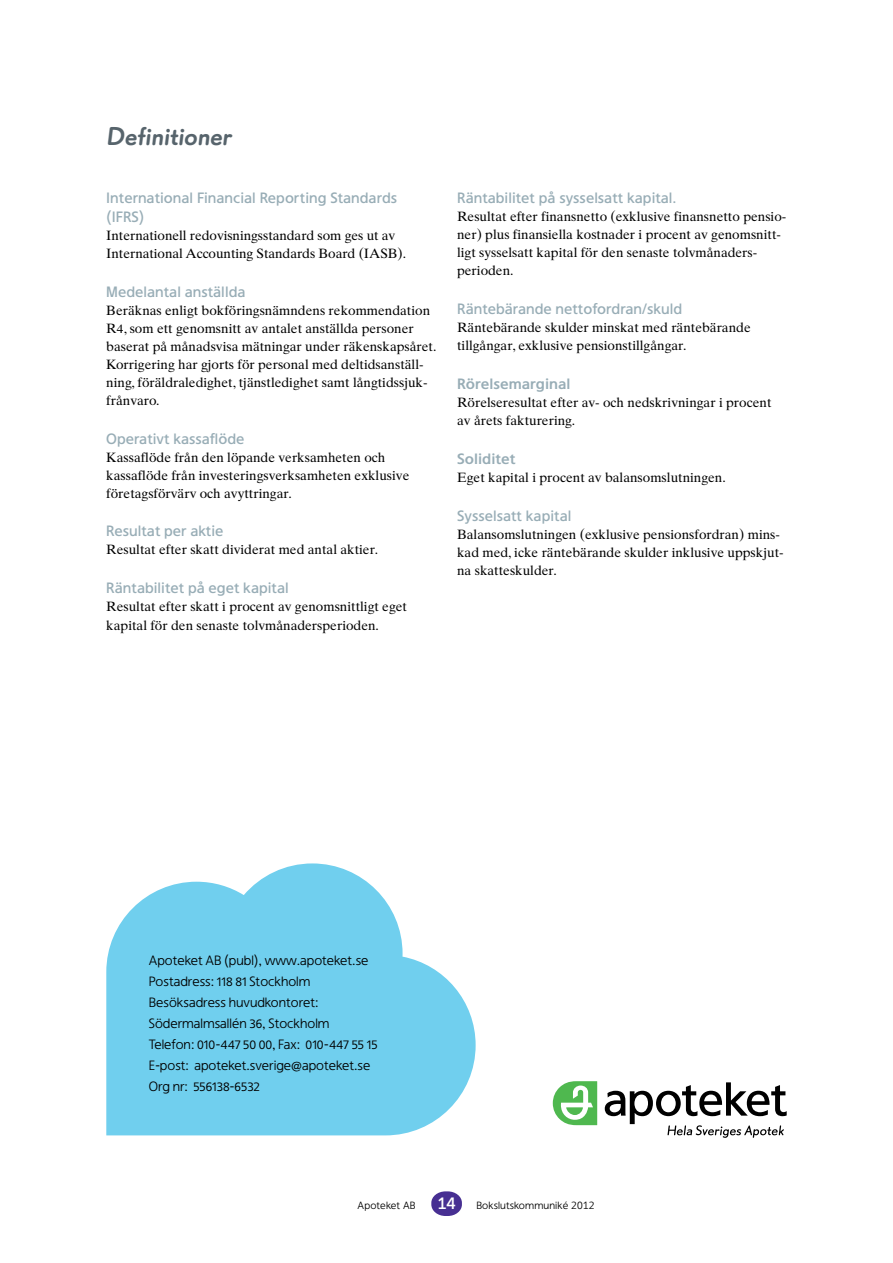
<style>
.page{position:relative;width:893px;height:1263px;background:#fff}
.page>*{position:absolute;margin:0;border:0;box-sizing:border-box;transform-origin:0 0}
.t1{font:700 25.5px "Apoprat";letter-spacing:.01em;color:#57646c}
.t2{font:500 15px/19.5px "Apoteket Sans";color:#98adb6}
.t3{font:700 15px "Apoteket Sans";color:#98adb6}
.t4{font:13.5px/18px "Apoteket Serif";color:#000}
.t5{font:13.5px/21px "Apoteket Sans";color:#000}
.t6{font:10.5px "Apoteket Sans";letter-spacing:.01em;color:#000}
.s1{font-weight:500;font-size:16.5px;color:#fff}
</style>
<div class="page">
<svg style="left:431px;top:1191px;width:31px;height:25px"></svg>
<svg style="left:106px;top:863px;width:370px;height:272px;fill:#70cfee"></svg>
<svg style="left:605px;top:1082px;width:182px;height:56px"></svg>
<svg style="left:553px;top:1081px;width:44px;height:44px"></svg>
<h1 class="t1" style="left:106px;top:121px;width:127px">Definitioner</h1>
<p class="t2" style="left:106px;top:188px;width:292px">International Financial Reporting Standards (IFRS)</p>
<p class="t4" style="left:106px;top:226px;width:301px">Internationell redovisningsstandard som ges ut av<br>International Accounting Standards Board (IASB).</p>
<p class="t2" style="left:106px;top:282px;width:141px">Medelantal anställda</p>
<p class="t4" style="left:106px;top:301px;width:332px">Beräknas enligt bokföringsnämndens rekommendation R4, som ett genomsnitt av antalet anställda personer baserat på månadsvisa mätningar under räkenskapsåret.<br>Korrigering har gjorts för personal med deltidsanställ&shy;ning, föräldraledighet, tjänstledighet samt långtidssjuk&shy;frånvaro.</p>
<p class="t2" style="left:106px;top:429px;width:140px">Operativt kassaflöde</p>
<p class="t4" style="left:106px;top:448px;width:305px">Kassaflöde från den löpande verksamheten och kassaflöde från investeringsverksamheten exklusive företagsförvärv och avyttringar.</p>
<p class="t2" style="left:106px;top:521px;width:119px">Resultat per aktie</p>
<p class="t4" style="left:106px;top:540px;width:273px">Resultat efter skatt dividerat med antal aktier.</p>
<p class="t2" style="left:106px;top:578px;width:184px">Räntabilitet på eget kapital</p>
<p class="t4" style="left:106px;top:596px;width:302px;line-height:19.5px">Resultat efter skatt i procent av genomsnittligt eget kapital för den senaste tolvmånadersperioden.</p>
<p class="t2" style="left:457px;top:188px;width:221px">Räntabilitet på sysselsatt kapital.</p>
<p class="t4" style="left:457px;top:207px;width:331px">Resultat efter finansnetto (exklusive finansnetto pensio&shy;ner) plus finansiella kostnader i procent av genomsnitt&shy;ligt sysselsatt kapital för den senaste tolvmånaders&shy;perioden.</p>
<p class="t2" style="left:457px;top:299px;width:226px">Räntebärande nettofordran/skuld</p>
<p class="t4" style="left:457px;top:318px;width:295px">Räntebärande skulder minskat med räntebärande tillgångar, exklusive pensionstillgångar.</p>
<p class="t3" style="left:457px;top:374px;width:115px">Rörelsemarginal</p>
<p class="t4" style="left:457px;top:393px;width:316px">Rörelseresultat efter av- och nedskrivningar i procent av årets fakturering.</p>
<p class="t3" style="left:457px;top:449px;width:60px">Soliditet</p>
<p class="t4" style="left:457px;top:468px;width:270px">Eget kapital i procent av balansomslutningen.</p>
<p class="t2" style="left:457px;top:506px;width:116px">Sysselsatt kapital</p>
<p class="t4" style="left:457px;top:525px;width:328px">Balansomslutningen (exklusive pensionsfordran) mins&shy;kad med, icke räntebärande skulder inklusive uppskjut&shy;na skatteskulder.</p>
<p class="t5" style="left:149px;top:949px;width:230px">Apoteket AB (publ), www.apoteket.se Postadress: 118 81 Stockholm Besöksadress huvudkontoret:<br>Södermalmsallén 36, Stockholm Telefon: 010-447 50 00, Fax: 010-447 55 15<br>E-post: apoteket.sverige@apoteket.se Org nr: 556138-6532</p>
<p class="t6" style="left:358px;top:1199px;width:60px">Apoteket AB</p>
<p class="t6" style="left:437px;top:1199px;width:158px"><span class="s1">14</span> Bokslutskommuniké 2012</p>
</div>
